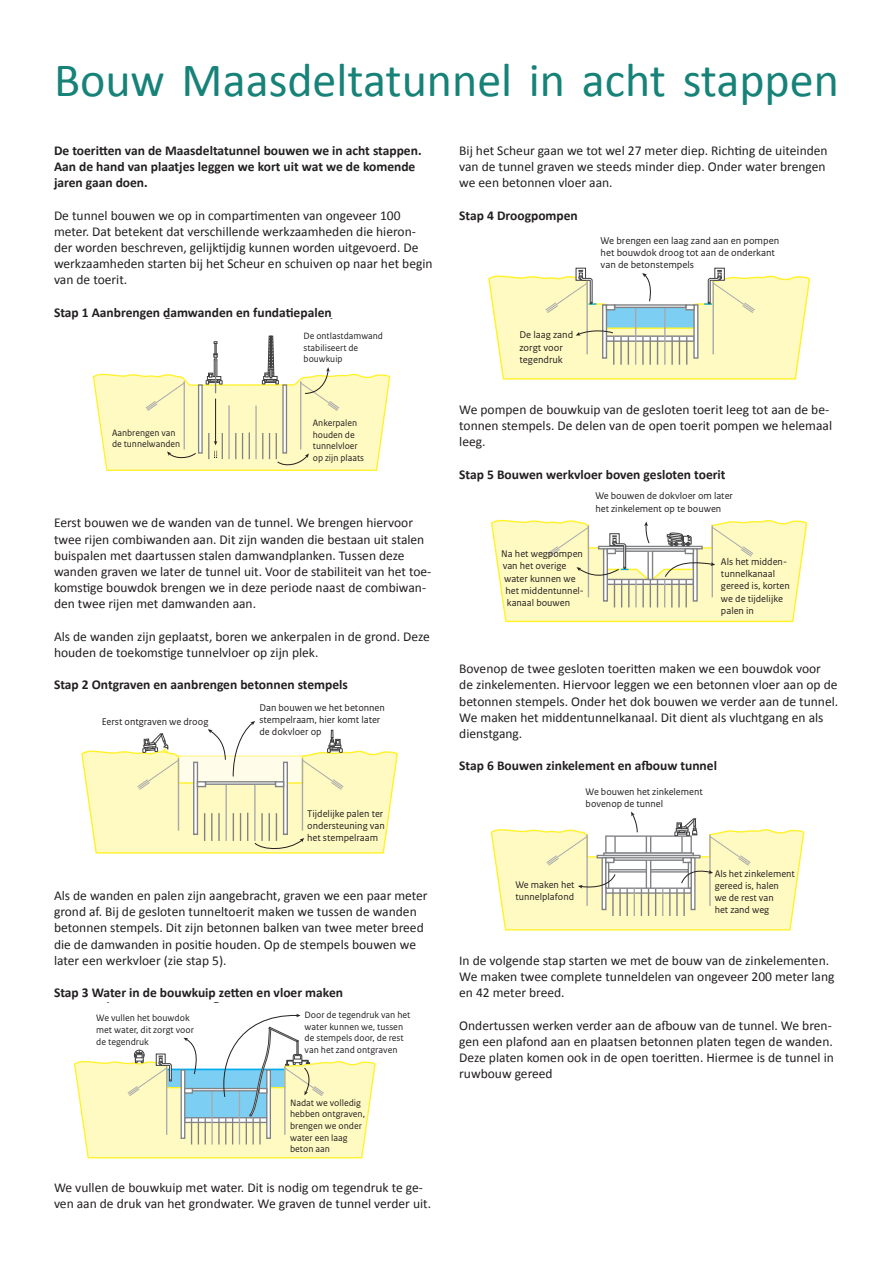
<style>
.page{position:relative;width:893px;height:1263px;background:#fff}
.page>*{position:absolute;margin:0;border:0;box-sizing:border-box;transform-origin:0 0}
.t1{font:48px "Calibri";color:#168278}
.t2{font:700 15.15px "Rijksoverheid Sans Heading";color:#231f20}
.t3{font:700 15px "Rijksoverheid Sans Heading";color:#231f20}
.t4{font:700 14.4px "Rijksoverheid Sans Heading";color:#231f20}
.t5{font:13.5px/16.2px "Calibri";color:#231f20}
.t6{font:700 13.5px/16.2px "Calibri";color:#231f20}
.t7{font:10.35px/12.5px "Rijksoverheid Sans Text";color:#231f20}
.t8{font:10.2px/12.1px "Rijksoverheid Sans Text";color:#231f20}
.t9{font:10.05px/12.1px "Rijksoverheid Sans Text";color:#231f20}
.t10{font:9.75px/11.6px "Rijksoverheid Sans Text";color:#231f20}
.t11{font:9.6px/11.6px "Rijksoverheid Sans Text";color:#231f20}
</style>
<div class="page">
<svg style="left:490px;top:812px;width:315px;height:119px"></svg>
<svg style="left:92px;top:335px;width:299px;height:136px"></svg>
<svg style="left:81px;top:721px;width:317px;height:133px"></svg>
<svg style="left:74px;top:1014px;width:302px;height:145px"></svg>
<div style="left:714px;top:268px;width:11px;height:13px;border:1px solid #3e3e3f"></div>
<svg style="left:488px;top:270px;width:323px;height:110px"></svg>
<svg style="left:491px;top:519px;width:317px;height:104px"></svg>
<h1 class="t1" style="left:54px;top:50px;width:786px">Bouw Maasdeltatunnel in acht stappen</h1>
<p class="t6" style="left:54px;top:142px;width:369px">De toeritten van de Maasdeltatunnel bouwen we in acht stappen.<br>Aan de hand van plaatjes leggen we kort uit wat we de komende jaren gaan doen.</p>
<p class="t5" style="left:54px;top:207px;width:380px">De tunnel bouwen we op in compartimenten van ongeveer 100 meter. Dat betekent dat verschillende werkzaamheden die hieron&shy;der worden beschreven, gelijktijdig kunnen worden uitgevoerd. De werkzaamheden starten bij het Scheur en schuiven op naar het begin van de toerit.</p>
<p class="t6" style="left:54px;top:304px;width:279px">Stap 1 Aanbrengen damwanden en fundatiepalen</p>
<p class="t4" style="left:99px;top:303px;width:264px">1 Aanbrengen damwanden en fundatiepalen</p>
<p class="t11" style="left:304px;top:330px;width:81px">De ontlastdamwand stabiliseert de bouwkuip</p>
<p class="t11" style="left:112px;top:427px;width:70px">Aanbrengen van de tunnelwanden</p>
<p class="t11" style="left:313px;top:417px;width:53px">Ankerpalen houden de tunnelvloer op zijn plaats</p>
<p class="t5" style="left:54px;top:515px;width:379px">Eerst bouwen we de wanden van de tunnel. We brengen hiervoor twee rijen combiwanden aan. Dit zijn wanden die bestaan uit stalen buispalen met daartussen stalen damwandplanken. Tussen deze wanden graven we later de tunnel uit. Voor de stabiliteit van het toe&shy;komstige bouwdok brengen we in deze periode naast de combiwan&shy;den twee rijen met damwanden aan.</p>
<p class="t5" style="left:54px;top:628px;width:377px">Als de wanden zijn geplaatst, boren we ankerpalen in de grond. Deze houden de toekomstige tunnelvloer op zijn plek.</p>
<p class="t6" style="left:54px;top:677px;width:295px">Stap 2 Ontgraven en aanbrengen betonnen stempels</p>
<p class="t2" style="left:87px;top:675px;width:216px">2 Aanbrengen betonnen stempels</p>
<p class="t8" style="left:259px;top:701px;width:127px">Dan bouwen we het betonnen stempelraam, hier komt later de dokvloer op</p>
<p class="t8" style="left:102px;top:716px;width:108px">Eerst ontgraven we droog</p>
<p class="t8" style="left:307px;top:807px;width:79px">Tijdelijke palen ter ondersteuning van het stempelraam</p>
<p class="t5" style="left:54px;top:887px;width:375px">Als de wanden en palen zijn aangebracht, graven we een paar meter grond af. Bij de gesloten tunneltoerit maken we tussen de wanden betonnen stempels. Dit zijn betonnen balken van twee meter breed die de damwanden in positie houden. Op de stempels bouwen we later een werkvloer (zie stap 5).</p>
<p class="t6" style="left:54px;top:985px;width:291px">Stap 3 Water in de bouwkuip zetten en vloer maken</p>
<p class="t4" style="left:80px;top:987px;width:275px">3 Opzetten water, ontgraven en beton storten</p>
<p class="t10" style="left:305px;top:1009px;width:107px">Door de tegendruk van het water kunnen we, tussen de stempels door, de rest van het zand ontgraven</p>
<p class="t10" style="left:96px;top:1012px;width:99px">We vullen het bouwdok met water, dit zorgt voor de tegendruk</p>
<p class="t10" style="left:290px;top:1097px;width:77px">Nadat we volledig hebben ontgraven, brengen we onder water een laag beton aan</p>
<p class="t5" style="left:54px;top:1179px;width:379px">We vullen de bouwkuip met water. Dit is nodig om tegendruk te ge&shy;ven aan de druk van het grondwater. We graven de tunnel verder uit.</p>
<p class="t5" style="left:459px;top:142px;width:370px">Bij het Scheur gaan we tot wel 27 meter diep. Richting de uiteinden van de tunnel graven we steeds minder diep. Onder water brengen we een betonnen vloer aan.</p>
<p class="t6" style="left:459px;top:207px;width:120px">Stap 4 Droogpompen</p>
<p class="t7" style="left:519px;top:329px;width:55px">De laag zand zorgt voor tegendruk</p>
<p class="t7" style="left:601px;top:234px;width:180px">We brengen een laag zand aan en pompen het bouwdok droog tot aan de onderkant van de betonstempels</p>
<p class="t5" style="left:459px;top:401px;width:374px">We pompen de bouwkuip van de gesloten toerit leeg tot aan de be&shy;tonnen stempels. De delen van de open toerit pompen we helemaal leeg.</p>
<p class="t6" style="left:459px;top:466px;width:268px">Stap 5 Bouwen werkvloer boven gesloten toerit</p>
<p class="t8" style="left:595px;top:490px;width:139px">We bouwen de dokvloer om later het zinkelement op te bouwen</p>
<p class="t8" style="left:501px;top:548px;width:83px">Na het wegpompen</p>
<p class="t8" style="left:503px;top:560px;width:65px">van het overige</p>
<p class="t8" style="left:504px;top:572px;width:73px">water kunnen we</p>
<p class="t8" style="left:505px;top:585px;width:80px">het middentunnel-</p>
<p class="t8" style="left:507px;top:597px;width:65px">kanaal bouwen</p>
<p class="t8" style="left:721px;top:556px;width:70px">Als het midden&shy;tunnelkanaal gereed is, korten we de tijdelijke palen in</p>
<p class="t5" style="left:459px;top:661px;width:380px">Bovenop de twee gesloten toeritten maken we een bouwdok voor<br>de zinkelementen. Hiervoor leggen we een betonnen vloer aan op de betonnen stempels. Onder het dok bouwen we verder aan de tunnel.<br>We maken het middentunnelkanaal. Dit dient als vluchtgang en als dienstgang.</p>
<p class="t6" style="left:459px;top:758px;width:259px">Stap 6 Bouwen zinkelement en afbouw tunnel</p>
<p class="t3" style="left:496px;top:753px;width:267px">6 Bouwen zinkelement en afbouwen toerit</p>
<p class="t9" style="left:586px;top:786px;width:119px">We bouwen het zinkelement bovenop de tunnel</p>
<p class="t9" style="left:516px;top:879px;width:61px">We maken het tunnelplafond</p>
<p class="t9" style="left:715px;top:868px;width:82px">Als het zinkelement gereed is, halen<br>we de rest van<br>het zand weg</p>
<p class="t5" style="left:459px;top:952px;width:377px">In de volgende stap starten we met de bouw van de zinkelementen.<br>We maken twee complete tunneldelen van ongeveer 200 meter lang en 42 meter breed.</p>
<p class="t5" style="left:459px;top:1017px;width:376px">Ondertussen werken verder aan de afbouw van de tunnel. We bren&shy;gen een plafond aan en plaatsen betonnen platen tegen de wanden.<br>Deze platen komen ook in de open toeritten. Hiermee is de tunnel in ruwbouw gereed</p>
</div>
